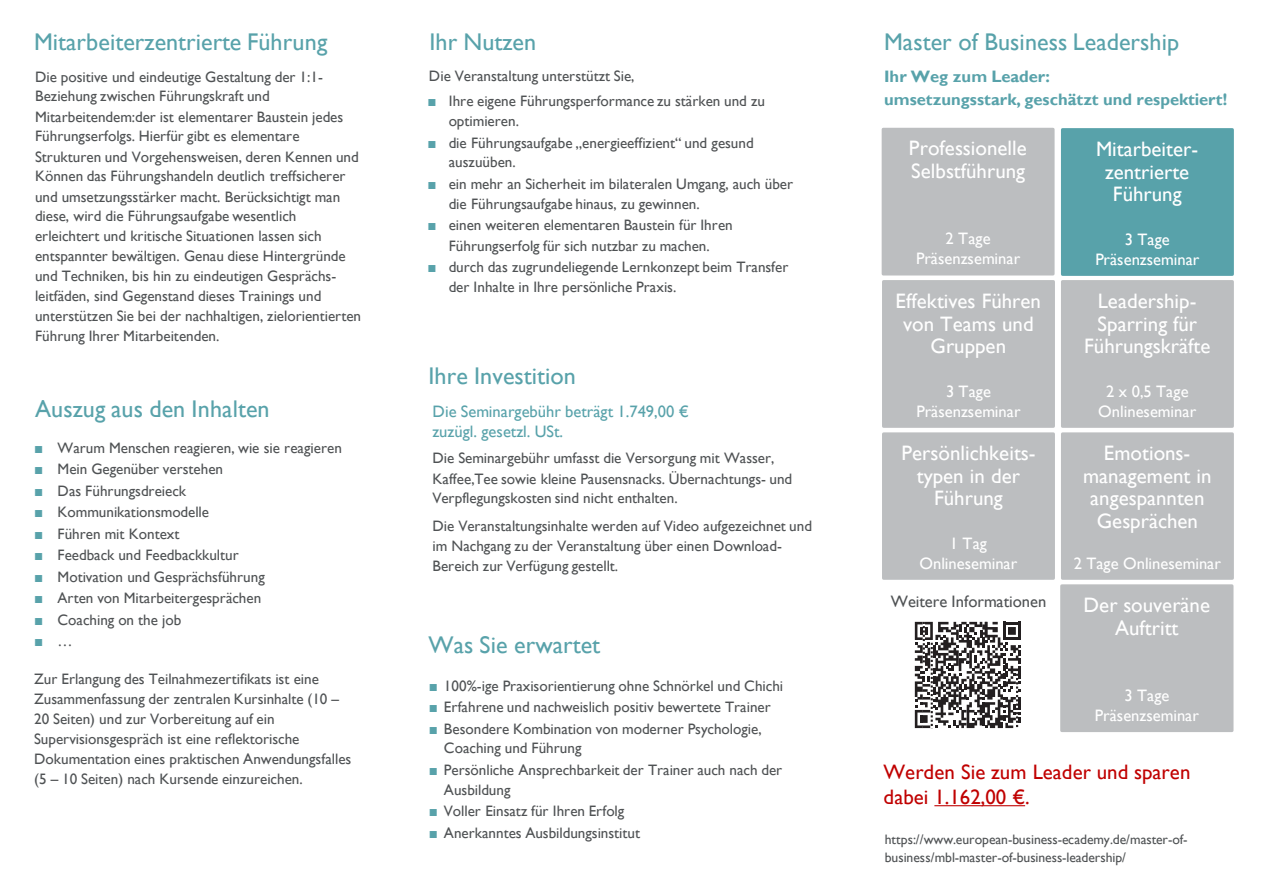
<style>
.page{position:relative;width:1263px;height:893px;background:#fff}
.page>*{position:absolute;margin:0;border:0;box-sizing:border-box;transform-origin:0 0}
.t1{font:24.15px "Gill Sans";letter-spacing:.005em;color:#58a2aa}
.t2{font:20.85px/22.6px "Gill Sans";color:#fff;text-align:center}
.t3{font:20.85px/25.2px "Gill Sans";color:#c00000}
.t4{font:16.5px/19.8px "Gill Sans";color:#fff;text-align:center}
.t5{font:700 16.5px/22.6px "Gill Sans";letter-spacing:.005em;color:#58a2aa}
.t6{font:16.5px/19.8px "Gill Sans";color:#58a2aa}
.t7{font:16.5px "Gill Sans";color:#4f5254}
.t8{font:15.15px/20px "Gill Sans";color:#4f5254}
.t9{font:15.15px "Arial";color:#58a2aa}
.t10{font:13.65px/18px "Gill Sans";letter-spacing:-.005em;color:#4f5254}
.s1{font-family:"Arial";color:#58a2aa}
.s2{font-family:"Gill Sans";color:#4f5254}
</style>
<div class="page">
<svg style="left:915px;top:622px;width:106px;height:106px"></svg>
<hr style="left:1018px;top:622px;width:3px;height:18px;background:#231f20">
<div style="left:882px;top:128px;width:172px;height:147px;background:#bcbec0"></div>
<div style="left:1061px;top:128px;width:173px;height:148px;background:#58a2aa;border:3px solid #58a2aa"></div>
<div style="left:882px;top:280px;width:173px;height:148px;background:#bcbec0"></div>
<div style="left:1061px;top:280px;width:173px;height:148px;background:#bcbec0"></div>
<div style="left:882px;top:432px;width:173px;height:148px;background:#bcbec0;border:3px solid #bcbec0"></div>
<div style="left:1061px;top:432px;width:173px;height:148px;background:#bcbec0;border:3px solid #bcbec0"></div>
<div style="left:1062px;top:586px;width:170px;height:144px;background:#bcbec0"></div>
<div style="left:1060px;top:584px;width:173px;height:148px;border:3px solid #bcbec0"></div>
<svg style="left:934px;top:805px;width:91px;height:1px"></svg>
<h1 class="t1" style="left:34px;top:27px;width:295px">Mitarbeiterzentrierte Führung</h1>
<p class="t8" style="left:35px;top:67px;width:328px">Die positive und eindeutige Gestaltung der 1:1- Beziehung zwischen Führungskraft und Mitarbeitendem:der ist elementarer Baustein jedes Führungserfolgs. Hierfür gibt es elementare Strukturen und Vorgehensweisen, deren Kennen und Können das Führungshandeln deutlich treffsicherer und umsetzungsstärker macht. Berücksichtigt man diese, wird die Führungsaufgabe wesentlich erleichtert und kritische Situationen lassen sich entspannter bewältigen. Genau diese Hintergründe und Techniken, bis hin zu eindeutigen Gesprächs&shy;leitfäden, sind Gegenstand dieses Trainings und unterstützen Sie bei der nachhaltigen, zielorientierten Führung Ihrer Mitarbeitenden.</p>
<h1 class="t1" style="left:35px;top:395px;width:236px">Auszug aus den Inhalten</h1>
<p class="t8" style="left:34px;top:438px;width:309px"><span class="s1">■</span> Warum Menschen reagieren, wie sie reagieren</p>
<p class="t8" style="left:34px;top:459px;width:190px"><span class="s1">■</span> Mein Gegenüber verstehen</p>
<p class="t8" style="left:34px;top:481px;width:153px"><span class="s1">■</span> Das Führungsdreieck</p>
<p class="t8" style="left:34px;top:503px;width:176px"><span class="s1">■</span> Kommunikationsmodelle</p>
<p class="t8" style="left:34px;top:524px;width:147px"><span class="s1">■</span> Führen mit Kontext</p>
<p class="t8" style="left:34px;top:545px;width:206px"><span class="s1">■</span> Feedback und Feedbackkultur</p>
<p class="t8" style="left:34px;top:567px;width:232px"><span class="s1">■</span> Motivation und Gesprächsführung</p>
<p class="t8" style="left:34px;top:588px;width:229px"><span class="s1">■</span> Arten von Mitarbeitergesprächen</p>
<p class="t8" style="left:34px;top:610px;width:149px"><span class="s1">■</span> Coaching on the job</p>
<p class="t9" style="left:34px;top:630px;width:40px">■ <span class="s2">…</span></p>
<p class="t8" style="left:34px;top:669px;width:319px">Zur Erlangung des Teilnahmezertifikats ist eine Zusammenfassung der zentralen Kursinhalte (10 – 20 Seiten) und zur Vorbereitung auf ein Supervisionsgespräch ist eine reflektorische Dokumentation eines praktischen Anwendungsfalles (5 – 10 Seiten) nach Kursende einzureichen.</p>
<h1 class="t1" style="left:884px;top:27px;width:297px">Master of Business Leadership</h1>
<p class="t5" style="left:884px;top:66px;width:344px">Ihr Weg zum Leader:<br>umsetzungsstark, geschätzt und respektiert!</p>
<h1 class="t1" style="left:429px;top:27px;width:108px">Ihr Nutzen</h1>
<p class="t8" style="left:429px;top:66px;width:207px">Die Veranstaltung unterstützt Sie,</p>
<p class="t8" style="left:449px;top:91px;width:318px;text-indent:-21px"><span class="s1">■</span> Ihre eigene Führungsperformance zu stärken und zu optimieren.</p>
<p class="t8" style="left:449px;top:133px;width:307px;text-indent:-21px"><span class="s1">■</span> die Führungsaufgabe „energieeffizient“ und gesund auszuüben.</p>
<p class="t8" style="left:449px;top:174px;width:346px;text-indent:-21px"><span class="s1">■</span> ein mehr an Sicherheit im bilateralen Umgang, auch über die Führungsaufgabe hinaus, zu gewinnen.</p>
<p class="t8" style="left:427px;top:215px;width:307px;text-align:center"><span class="s1">■</span> einen weiteren elementaren Baustein für Ihren<br>Führungserfolg für sich nutzbar zu machen.</p>
<p class="t8" style="left:449px;top:257px;width:341px;text-indent:-21px"><span class="s1">■</span> durch das zugrundeliegende Lernkonzept beim Transfer der Inhalte in Ihre persönliche Praxis.</p>
<h2 class="t2" style="left:909px;top:138px;width:119px;text-align:left">Professionelle<br>Selbstführung</h2>
<h2 class="t2" style="left:1096px;top:138px;width:104px">Mitarbeiter&shy;zentrierte<br>Führung</h2>
<p class="t4" style="left:1095px;top:230px;width:106px">3 Tage<br>Präsenzseminar</p>
<p class="t4" style="left:916px;top:229px;width:106px">2 Tage<br>Präsenzseminar</p>
<h2 class="t2" style="left:896px;top:290px;width:147px">Effektives Führen von Teams und<br>Gruppen</h2>
<p class="t4" style="left:916px;top:382px;width:106px">3 Tage<br>Präsenzseminar</p>
<h2 class="t2" style="left:1084px;top:290px;width:128px">Leadership-<br>Sparring für<br>Führungskräfte</h2>
<p class="t4" style="left:1098px;top:382px;width:99px">2 x 0,5 Tage<br>Onlineseminar</p>
<h1 class="t1" style="left:428px;top:362px;width:149px">Ihre Investition</h1>
<p class="t6" style="left:432px;top:402px;width:258px">Die Seminargebühr beträgt 1.749,00 € zuzügl. gesetzl. USt.</p>
<p class="t8" style="left:432px;top:449px;width:361px">Die Seminargebühr umfasst die Versorgung mit Wasser,<br>Kaffee,Tee sowie kleine Pausensnacks. Übernachtungs- und<br>Verpflegungskosten sind nicht enthalten.</p>
<p class="t8" style="left:432px;top:516px;width:381px">Die Veranstaltungsinhalte werden auf Video aufgezeichnet und im Nachgang zu der Veranstaltung über einen Download-<br>Bereich zur Verfügung gestellt.</p>
<h2 class="t2" style="left:901px;top:442px;width:136px">Persönlichkeits&shy;typen in der<br>Führung</h2>
<p class="t4" style="left:919px;top:534px;width:99px">1 Tag<br>Onlineseminar</p>
<h2 class="t2" style="left:1083px;top:442px;width:130px">Emotions&shy;management in angespannten<br>Gesprächen</h2>
<p class="t4" style="left:1074px;top:553px;width:149px">2 Tage Onlineseminar</p>
<h2 class="t2" style="left:1083px;top:594px;width:128px">Der souveräne<br>Auftritt</h2>
<p class="t7" style="left:891px;top:592px;width:157px">Weitere Informationen</p>
<h1 class="t1" style="left:428px;top:631px;width:173px">Was Sie erwartet</h1>
<p class="t8" style="left:429px;top:676px;width:356px"><span class="s1">■</span> 100%-ige Praxisorientierung ohne Schnörkel und Chichi</p>
<p class="t8" style="left:429px;top:697px;width:343px"><span class="s1">■</span> Erfahrene und nachweislich positiv bewertete Trainer</p>
<p class="t8" style="left:444px;top:719px;width:319px;text-indent:-15px"><span class="s1">■</span> Besondere Kombination von moderner Psychologie,<br>Coaching und Führung</p>
<p class="t8" style="left:444px;top:760px;width:340px;text-indent:-15px"><span class="s1">■</span> Persönliche Ansprechbarkeit der Trainer auch nach der<br>Ausbildung</p>
<p class="t8" style="left:429px;top:801px;width:197px"><span class="s1">■</span> Voller Einsatz für Ihren Erfolg</p>
<p class="t8" style="left:429px;top:823px;width:213px"><span class="s1">■</span> Anerkanntes Ausbildungsinstitut</p>
<p class="t10" style="left:885px;top:830px;width:304px">https://www.european-business-ecademy.de/master-of&shy;business/mbl-master-of-business-leadership/</p>
<p class="t4" style="left:1095px;top:686px;width:106px">3 Tage<br>Präsenzseminar</p>
<h2 class="t3" style="left:884px;top:759px;width:308px">Werden Sie zum Leader und sparen dabei 1.162,00 €.</h2>
</div>
